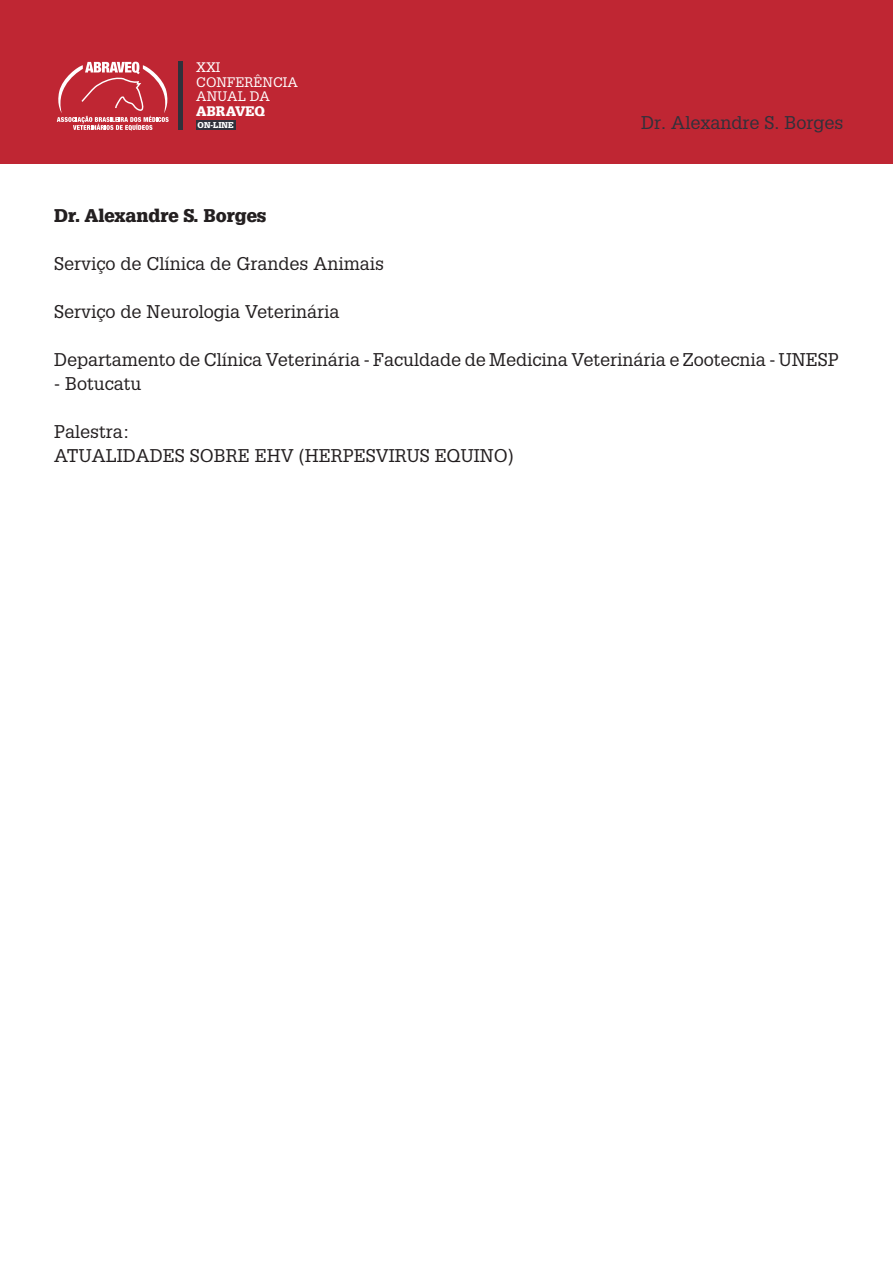
<style>
.page{position:relative;width:893px;height:1263px;background:#fff}
.page>*{position:absolute;margin:0;border:0;box-sizing:border-box;transform-origin:0 0}
.t1{font:18px "Glypha LT Std";color:#231f20}
.t2{font:18px "Glypha LT Std";color:#30313b}
.t3{font:900 18px "Glypha LT Std";color:#231f20}
.t4{font:13.5px/14.4px "Glypha LT Std";letter-spacing:.005em;color:#fff}
.t5{font:900 8.25px "Glypha LT Std";letter-spacing:.005em;color:#fff}
.s1{font-weight:900}
</style>
<div class="page">
<div style="left:0;top:0;width:893px;height:164px;background:#bf2633"></div>
<div style="left:196px;top:120px;width:39px;height:10px;background:#30313b"></div>
<hr style="left:179px;top:62px;width:4px;height:68px;background:#30313b">
<svg style="left:56px;top:62px;width:113px;height:69px"></svg>
<p class="t4" style="left:196px;top:60px;width:103px">XXI<br>CONFERÊNCIA<br>ANUAL DA<br><span class="s1">ABRAVEQ</span></p>
<p class="t5" style="left:198px;top:120px;width:38px">ON-LINE</p>
<p class="t2" style="left:641px;top:111px;width:204px">Dr. Alexandre S. Borges</p>
<p class="t3" style="left:54px;top:205px;width:214px">Dr. Alexandre S. Borges</p>
<p class="t1" style="left:54px;top:253px;width:332px">Serviço de Clínica de Grandes Animais</p>
<p class="t1" style="left:54px;top:301px;width:287px">Serviço de Neurologia Veterinária</p>
<p class="t1" style="left:54px;top:349px;width:786px">Departamento de Clínica Veterinária - Faculdade de Medicina Veterinária e Zootecnia - UNESP</p>
<p class="t1" style="left:54px;top:373px;width:89px">- Botucatu</p>
<p class="t1" style="left:54px;top:421px;width:77px">Palestra:</p>
<p class="t1" style="left:54px;top:445px;width:461px">ATUALIDADES SOBRE EHV (HERPESVIRUS EQUINO)</p>
</div>
